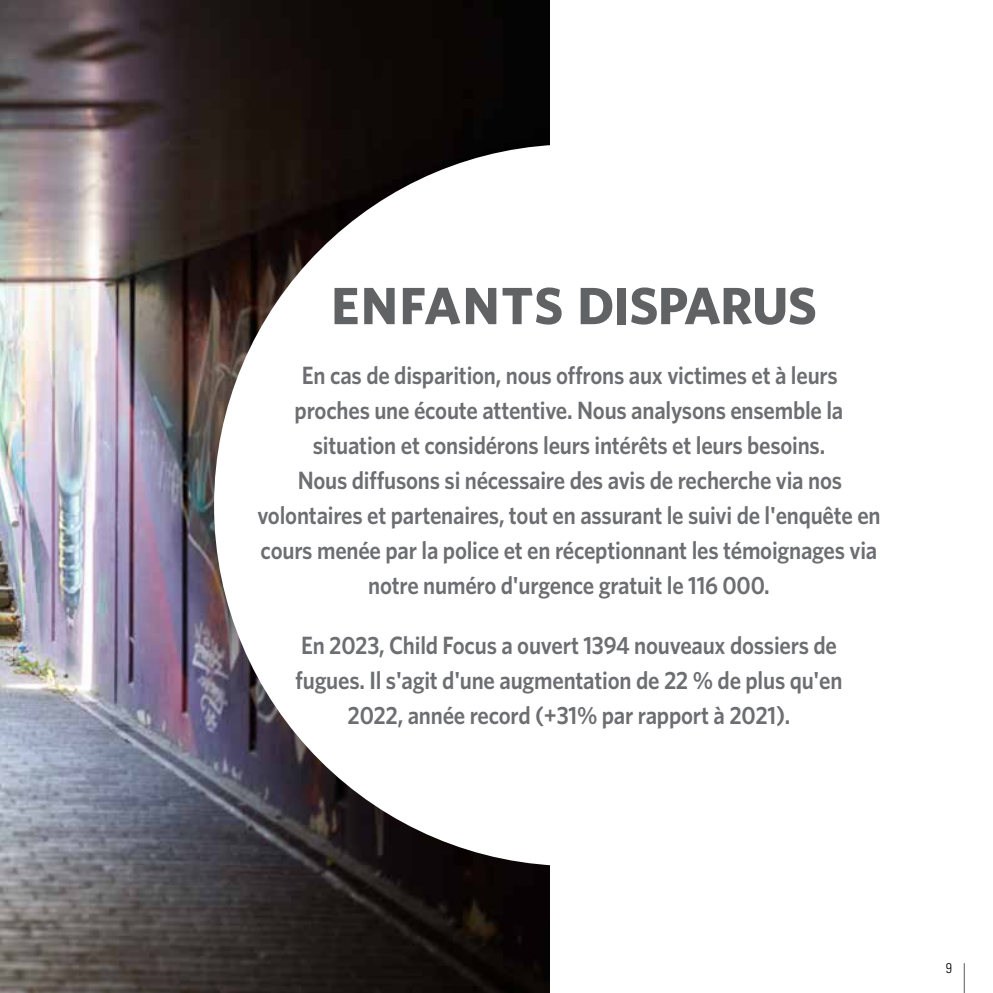
<style>
.page{position:relative;width:993px;height:993px;background:#fff}
.page>*{position:absolute;margin:0;border:0;box-sizing:border-box;transform-origin:0 0}
.t1{font:700 52.5px "Whitney";letter-spacing:-.01em;color:#616264}
.t2{font:600 25.03px/35px "Whitney";letter-spacing:-.01em;color:#6d6e71;text-align:center;scale:.91 1}
.t3{font:300 condensed 14px "Univers LT Std";color:#000}
</style>
<div class="page">
<hr style="left:963px;top:962px;width:1px;height:30px;background:#58595b">
<img style="left:0;top:0;width:549px;height:992px">
<div style="left:214px;top:144px;width:721px;height:721px;background:#fff;border-radius:50%"></div>
<h1 class="t1" style="left:331px;top:274px;width:487px">ENFANTS DISPARUS</h1>
<p class="t2" style="left:257px;top:357px;width:686px">En cas de disparition, nous offrons aux victimes et à leurs<br>proches une écoute attentive. Nous analysons ensemble la situation et considérons leurs intérêts et leurs besoins.<br>Nous diffusons si nécessaire des avis de recherche via nos volontaires et partenaires, tout en assurant le suivi de l'enquête en cours menée par la police et en réceptionnant les témoignages via notre numéro d'urgence gratuit le 116 000.</p>
<p class="t2" style="left:295px;top:627px;width:602px">En 2023, Child Focus a ouvert 1394 nouveaux dossiers de fugues. Il s'agit d'une augmentation de 22 % de plus qu'en<br>2022, année record (+31% par rapport à 2021).</p>
<p class="t3" style="left:945px;top:959px;width:8px">9</p>
</div>
